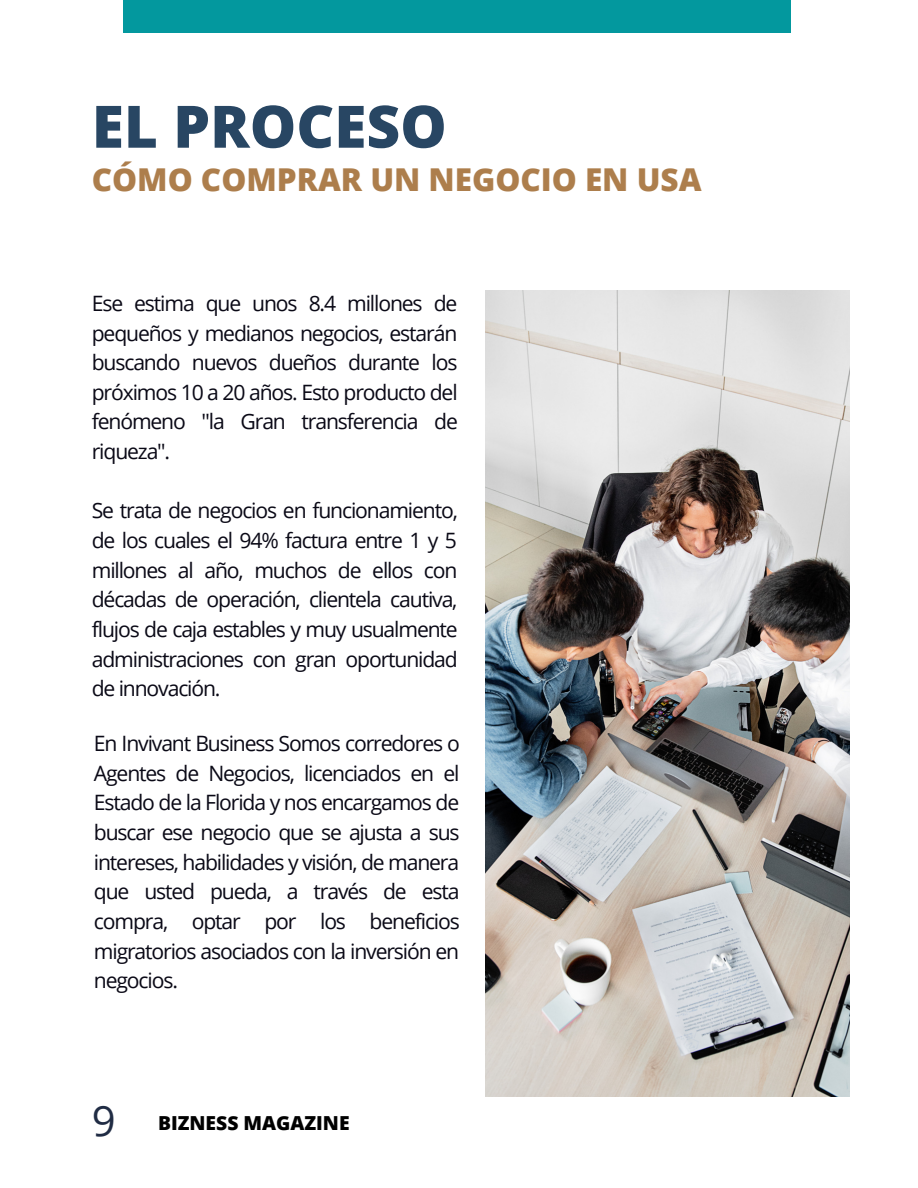
<style>
.page{position:relative;width:918px;height:1188px;background:#fff}
.page>*{position:absolute;margin:0;border:0;box-sizing:border-box;transform-origin:0 0}
.t1{font:800 58.5px "Open Sans";color:#284663}
.t2{font:800 31.5px "Open Sans";color:#ad7e4c}
.t3{font:21.15px/29.7px "Open Sans";letter-spacing:-.055em;color:#0a0916;text-align:justify}
.t4{font:800 19.35px "Open Sans";color:#000}
.s1{font-weight:400;font-size:41.85px;color:#202c44}
</style>
<div class="page">
<div style="left:123px;top:0;width:668px;height:33px;background:#03989e"></div>
<img style="left:485px;top:291px;width:365px;height:805px">
<h1 class="t1" style="left:92px;top:85px;width:356px">EL PROCESO</h1>
<h2 class="t2" style="left:92px;top:157px;width:611px">CÓMO COMPRAR UN NEGOCIO EN USA</h2>
<p class="t3" style="left:92px;top:288px;width:368px">Ese estima que unos 8.4 millones de pequeños y medianos negocios, estarán buscando nuevos dueños durante los próximos 10 a 20 años. Esto producto del fenómeno "la Gran transferencia de riqueza".</p>
<p class="t3" style="left:92px;top:495px;width:368px">Se trata de negocios en funcionamiento, de los cuales el 94% factura entre 1 y 5 millones al año, muchos de ellos con décadas de operación, clientela cautiva, flujos de caja estables y muy usualmente administraciones con gran oportunidad de innovación.</p>
<p class="t3" style="left:94px;top:728px;width:368px">En Invivant Business Somos corredores o Agentes de Negocios, licenciados en el Estado de la Florida y nos encargamos de buscar ese negocio que se ajusta a sus intereses, habilidades y visión, de manera que usted pueda, a través de esta compra, optar por los beneficios migratorios asociados con la inversión en negocios.</p>
<p class="t4" style="left:92px;top:1110px;width:259px"><span class="s1">9</span> BIZNESS MAGAZINE</p>
</div>
